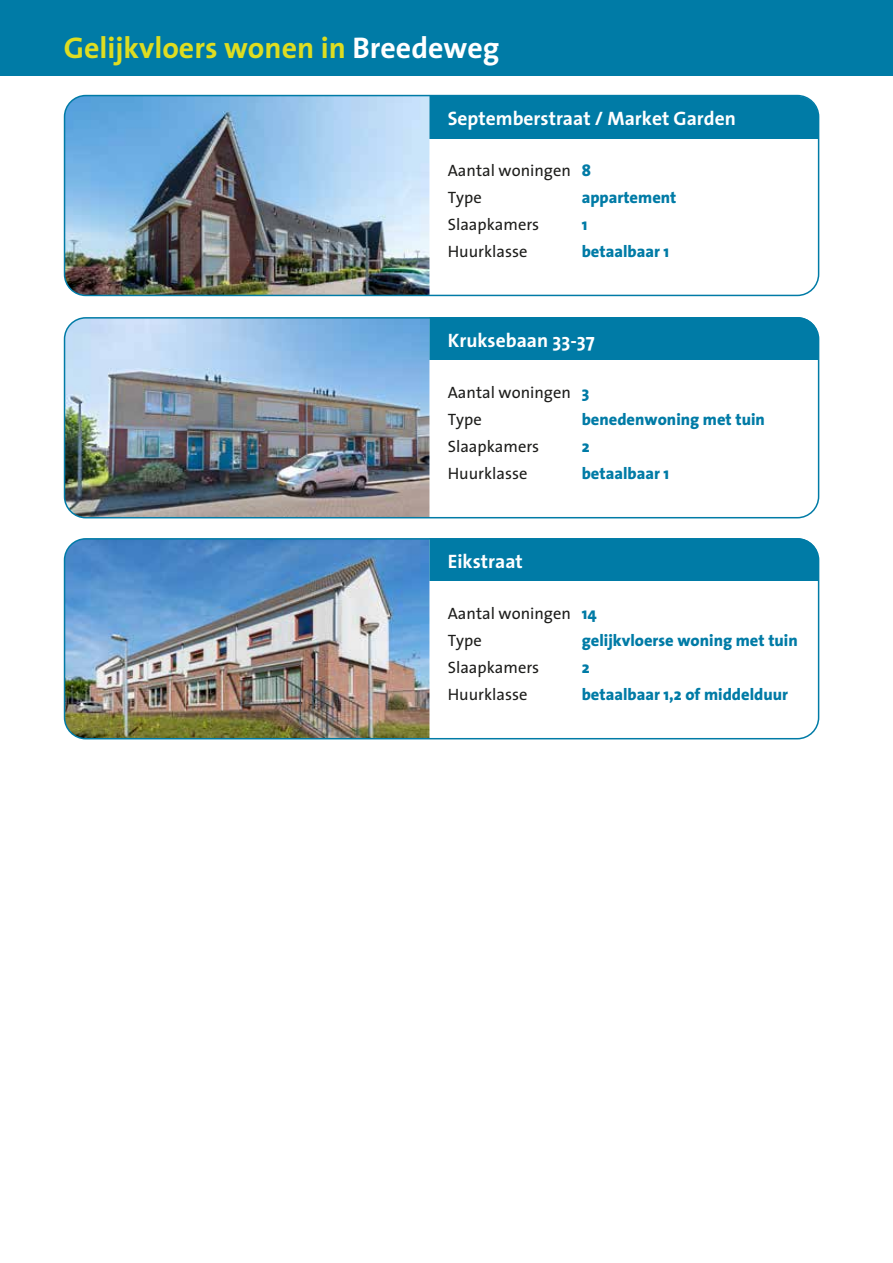
<style>
.page{position:relative;width:893px;height:1263px;background:#fff}
.page>*{position:absolute;margin:0;border:0;box-sizing:border-box;transform-origin:0 0}
.t1{font:700 30px "The Sans";color:#dedd21}
.t2{font:700 19.5px "The Sans";color:#fff}
.t3{font:16.5px/27px "The Sans";color:#1d1d1b}
.t4{font:800 16.5px "The Sans";color:#007ba6}
.s1{color:#fff}
.s2{font-weight:800;color:#007ba6}
</style>
<div class="page">
<div style="left:0;top:0;width:893px;height:76px;background:#007ba6"></div>
<img style="left:65px;top:96px;width:364px;height:199px">
<div style="left:64px;top:95px;width:755px;height:201px;border:2px solid #007ba6;border-radius:21px"></div>
<div style="left:429px;top:96px;width:390px;height:43px;background:#007ba6"></div>
<img style="left:65px;top:320px;width:364px;height:198px">
<div style="left:64px;top:317px;width:755px;height:201px;border:2px solid #007ba6;border-radius:21px"></div>
<div style="left:429px;top:317px;width:390px;height:43px;background:#007ba6"></div>
<img style="left:65px;top:541px;width:364px;height:198px">
<div style="left:64px;top:538px;width:755px;height:201px;border:2px solid #007ba6;border-radius:21px"></div>
<div style="left:429px;top:538px;width:390px;height:43px;background:#007ba6"></div>
<h1 class="t1" style="left:64px;top:23px;width:437px">Gelijkvloers wonen in <span class="s1">Breedeweg</span></h1>
<p class="t2" style="left:448px;top:102px;width:290px">Septemberstraat / Market Garden</p>
<p class="t3" style="left:448px;top:156px;width:145px">Aantal woningen <span class="s2">8<br></span>Type</p>
<p class="t4" style="left:582px;top:183px;width:96px">appartement</p>
<p class="t3" style="left:448px;top:210px;width:93px">Slaapkamers</p>
<p class="t4" style="left:582px;top:210px;width:7px">1</p>
<p class="t3" style="left:448px;top:237px;width:81px">Huurklasse</p>
<p class="t4" style="left:582px;top:237px;width:89px">betaalbaar 1</p>
<p class="t2" style="left:448px;top:324px;width:148px">Kruksebaan 33-37</p>
<p class="t3" style="left:448px;top:378px;width:143px">Aantal woningen <span class="s2">3<br></span>Type</p>
<p class="t4" style="left:582px;top:405px;width:185px">benedenwoning met tuin</p>
<p class="t3" style="left:448px;top:432px;width:93px">Slaapkamers</p>
<p class="t4" style="left:582px;top:433px;width:9px">2</p>
<p class="t3" style="left:448px;top:459px;width:81px">Huurklasse</p>
<p class="t4" style="left:582px;top:460px;width:89px">betaalbaar 1</p>
<p class="t2" style="left:448px;top:545px;width:77px">Eikstraat</p>
<p class="t3" style="left:448px;top:599px;width:150px">Aantal woningen <span class="s2">14<br></span>Type</p>
<p class="t4" style="left:582px;top:626px;width:218px">gelijkvloerse woning met tuin</p>
<p class="t3" style="left:448px;top:653px;width:93px">Slaapkamers</p>
<p class="t4" style="left:582px;top:653px;width:9px">2</p>
<p class="t3" style="left:448px;top:680px;width:81px">Huurklasse</p>
<p class="t4" style="left:582px;top:681px;width:208px">betaalbaar 1,2 of middelduur</p>
</div>
